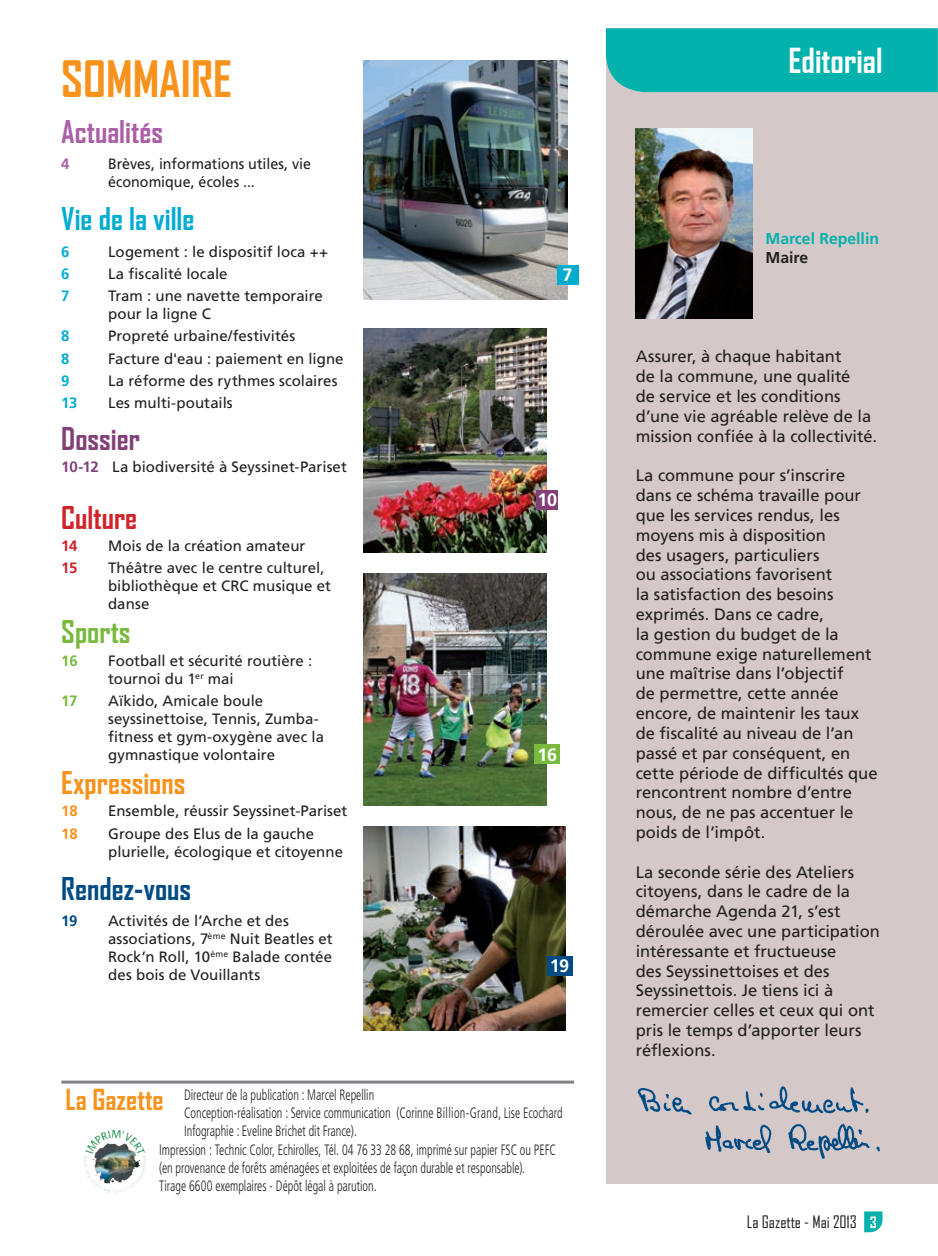
<style>
.page{position:relative;width:938px;height:1256px;background:#fff}
.page>*{position:absolute;margin:0;border:0;box-sizing:border-box;transform-origin:0 0}
.t1{font:700 48px "Agency FB";color:#f7931d}
.t2{font:700 33px "Agency FB";color:#fff}
.t3{font:700 30px "Agency FB";color:#00add1}
.t4{font:700 30px "Agency FB";color:#f7931d}
.t5{font:700 30px "Agency FB";color:#004b84}
.t6{font:700 30px "Agency FB";color:#aa5fa6}
.t7{font:700 30px "Agency FB";color:#824079}
.t8{font:700 30px "Agency FB";color:#d1232a}
.t9{font:700 30px "Agency FB";color:#79ba3e}
.t10{font:700 27.75px "Agency FB";color:#f7931d}
.t11{font:700 18px "Frutiger LT Std";color:#fff}
.t12{font:16.5px/19.8px "Frutiger LT Std";color:#231f20}
.t13{font:16.5px "Agency FB";color:#231f20}
.t14{font:700 15.75px/18.9px "Frutiger LT Std";color:#03b1ad}
.t15{font:15px/18px "Frutiger LT Std";color:#231f20}
.t16{font:300 condensed 15px/18px "Frutiger LT Std";color:#231f20;scale:.8 1}
.t17{font:15px/18px "Frutiger LT Std";color:#231f20;scale:.95 1}
.t18{font:700 15px "Frutiger LT Std";color:#00add1}
.t19{font:700 15px "Frutiger LT Std";color:#d1232a}
.t20{font:700 15px "Frutiger LT Std";color:#79ba3e}
.t21{font:700 15px "Frutiger LT Std";color:#f7931d}
.t22{font:700 15px "Frutiger LT Std";color:#004b84}
.t23{font:700 15px "Frutiger LT Std";color:#aa5fa6}
.s1{font-weight:700;color:#824079}
.s2{color:#231f20}
.s3{font-weight:700;font-size:15px;color:#fff}
</style>
<div class="page">
<div style="left:606px;top:28px;width:331px;height:1155px;background:#d4c8c8"></div>
<div style="left:606px;top:28px;width:331px;height:64px;background:#03b1ad"></div>
<svg style="left:864px;top:1211px;width:18px;height:20px"></svg>
<img style="left:94px;top:1129px;width:41px;height:16px">
<hr style="left:61px;top:1080px;width:513px;height:3px;background:#808285">
<img style="left:363px;top:60px;width:204px;height:239px">
<img style="left:637px;top:1086px;width:243px;height:73px">
<img style="left:363px;top:826px;width:202px;height:204px">
<img style="left:363px;top:328px;width:183px;height:224px">
<img style="left:363px;top:573px;width:183px;height:232px">
<img style="left:635px;top:128px;width:117px;height:190px">
<div style="left:546px;top:955px;width:26px;height:19px;background:#004b84"></div>
<div style="left:534px;top:744px;width:26px;height:19px;background:#79ba3e"></div>
<div style="left:536px;top:490px;width:22px;height:19px;background:#824079"></div>
<div style="left:557px;top:265px;width:21px;height:19px;background:#00add1"></div>
<h1 class="t1" style="left:61px;top:49px;width:172px">SOMMAIRE</h1>
<p class="t6" style="left:61px;top:113px;width:103px">Actualités</p>
<p class="t23" style="left:61px;top:155px;width:10px">4</p>
<p class="t17" style="left:108px;top:155px;width:215px">Brèves, informations utiles, vie économique, écoles ...</p>
<p class="t3" style="left:61px;top:200px;width:135px">Vie de la ville</p>
<p class="t18" style="left:61px;top:242px;width:10px">6</p>
<p class="t15" style="left:108px;top:242px;width:221px">Logement : le dispositif loca ++</p>
<p class="t18" style="left:61px;top:265px;width:10px">6</p>
<p class="t15" style="left:108px;top:265px;width:121px">La fiscalité locale</p>
<p class="t18" style="left:61px;top:287px;width:10px">7</p>
<p class="t15" style="left:108px;top:287px;width:216px">Tram : une navette temporaire pour la ligne C</p>
<p class="t18" style="left:61px;top:327px;width:10px">8</p>
<p class="t15" style="left:108px;top:327px;width:189px">Propreté urbaine/festivités</p>
<p class="t18" style="left:61px;top:349px;width:10px">8</p>
<p class="t15" style="left:108px;top:349px;width:237px">Facture d'eau : paiement en ligne</p>
<p class="t18" style="left:61px;top:372px;width:10px">9</p>
<p class="t15" style="left:108px;top:372px;width:231px">La réforme des rythmes scolaires</p>
<p class="t18" style="left:61px;top:394px;width:18px">13</p>
<p class="t15" style="left:108px;top:394px;width:126px">Les multi-poutails</p>
<p class="t7" style="left:61px;top:419px;width:80px">Dossier</p>
<p class="t15" style="left:61px;top:457px;width:287px"><span class="s1">10-12</span> La biodiversité à Seyssinet-Pariset</p>
<p class="t8" style="left:61px;top:498px;width:77px">Culture</p>
<p class="t19" style="left:61px;top:536px;width:18px">14</p>
<p class="t15" style="left:108px;top:536px;width:199px">Mois de la création amateur</p>
<p class="t19" style="left:61px;top:559px;width:18px">15</p>
<p class="t15" style="left:108px;top:558px;width:224px">Théâtre avec le centre culturel, bibliothèque et CRC musique et danse</p>
<p class="t9" style="left:61px;top:613px;width:71px">Sports</p>
<p class="t20" style="left:61px;top:651px;width:18px">16</p>
<p class="t15" style="left:108px;top:651px;width:206px">Football et sécurité routière : tournoi du 1<sup>er</sup> mai</p>
<p class="t20" style="left:61px;top:691px;width:18px">17</p>
<p class="t15" style="left:108px;top:691px;width:217px">Aïkido, Amicale boule seyssinettoise, Tennis, Zumba&shy;fitness et gym-oxygène avec la gymnastique volontaire</p>
<p class="t4" style="left:61px;top:764px;width:125px">Expressions</p>
<p class="t21" style="left:61px;top:802px;width:18px">18</p>
<p class="t15" style="left:108px;top:802px;width:240px">Ensemble, réussir Seyssinet-Pariset</p>
<p class="t21" style="left:61px;top:824px;width:18px">18</p>
<p class="t15" style="left:108px;top:824px;width:236px">Groupe des Elus de la gauche plurielle, écologique et citoyenne</p>
<p class="t5" style="left:61px;top:869px;width:131px">Rendez-vous</p>
<p class="t22" style="left:61px;top:911px;width:18px">19</p>
<p class="t15" style="left:108px;top:911px;width:226px">Activités de l’Arche et des associations, 7<sup>ème</sup> Nuit Beatles et<br>Rock’n Roll, 10<sup>ème</sup> Balade contée des bois de Vouillants</p>
<p class="t11" style="left:562px;top:264px;width:12px">7</p>
<p class="t11" style="left:537px;top:489px;width:21px">10</p>
<p class="t11" style="left:537px;top:744px;width:21px">16</p>
<p class="t11" style="left:549px;top:955px;width:21px">19</p>
<h3 class="t10" style="left:66px;top:1082px;width:100px">La Gazette</h3>
<p class="t16" style="left:184px;top:1086px;width:474px">Directeur de la publication : Marcel Repellin<br>Conception-réalisation : Service communication (Corinne Billion-Grand, Lise Ecochard<br>Infographie : Eveline Brichet dit France).</p>
<p class="t16" style="left:159px;top:1140px;width:497px">Impression : Technic Color, Echirolles, Tél. 04 76 33 28 68, imprimé sur papier FSC ou PEFC (en provenance de forêts aménagées et exploitées de façon durable et responsable).<br>Tirage 6600 exemplaires - Dépôt légal à parution.</p>
<h2 class="t2" style="left:788px;top:40px;width:95px">Editorial</h2>
<p class="t14" style="left:765px;top:229px;width:115px">Marcel Repellin<br><span class="s2">Maire</span></p>
<p class="t12" style="left:635px;top:347px;width:243px">Assurer, à chaque habitant<br>de la commune, une qualité<br>de service et les conditions d’une vie agréable relève de la mission confiée à la collectivité.</p>
<p class="t12" style="left:635px;top:465px;width:243px">La commune pour s’inscrire dans ce schéma travaille pour que les services rendus, les moyens mis à disposition<br>des usagers, particuliers<br>ou associations favorisent<br>la satisfaction des besoins exprimés. Dans ce cadre,<br>la gestion du budget de la commune exige naturellement une maîtrise dans l’objectif<br>de permettre, cette année encore, de maintenir les taux de fiscalité au niveau de l’an passé et par conséquent, en cette période de difficultés que rencontrent nombre d’entre nous, de ne pas accentuer le poids de l’impôt.</p>
<p class="t12" style="left:635px;top:861px;width:246px">La seconde série des Ateliers citoyens, dans le cadre de la démarche Agenda 21, s’est déroulée avec une participation intéressante et fructueuse<br>des Seyssinettoises et des<br>Seyssinettois. Je tiens ici à remercier celles et ceux qui ont pris le temps d’apporter leurs réflexions.</p>
<p class="t13" style="left:746px;top:1211px;width:131px">La Gazette - Mai 2013 <span class="s3">3</span></p>
</div>
